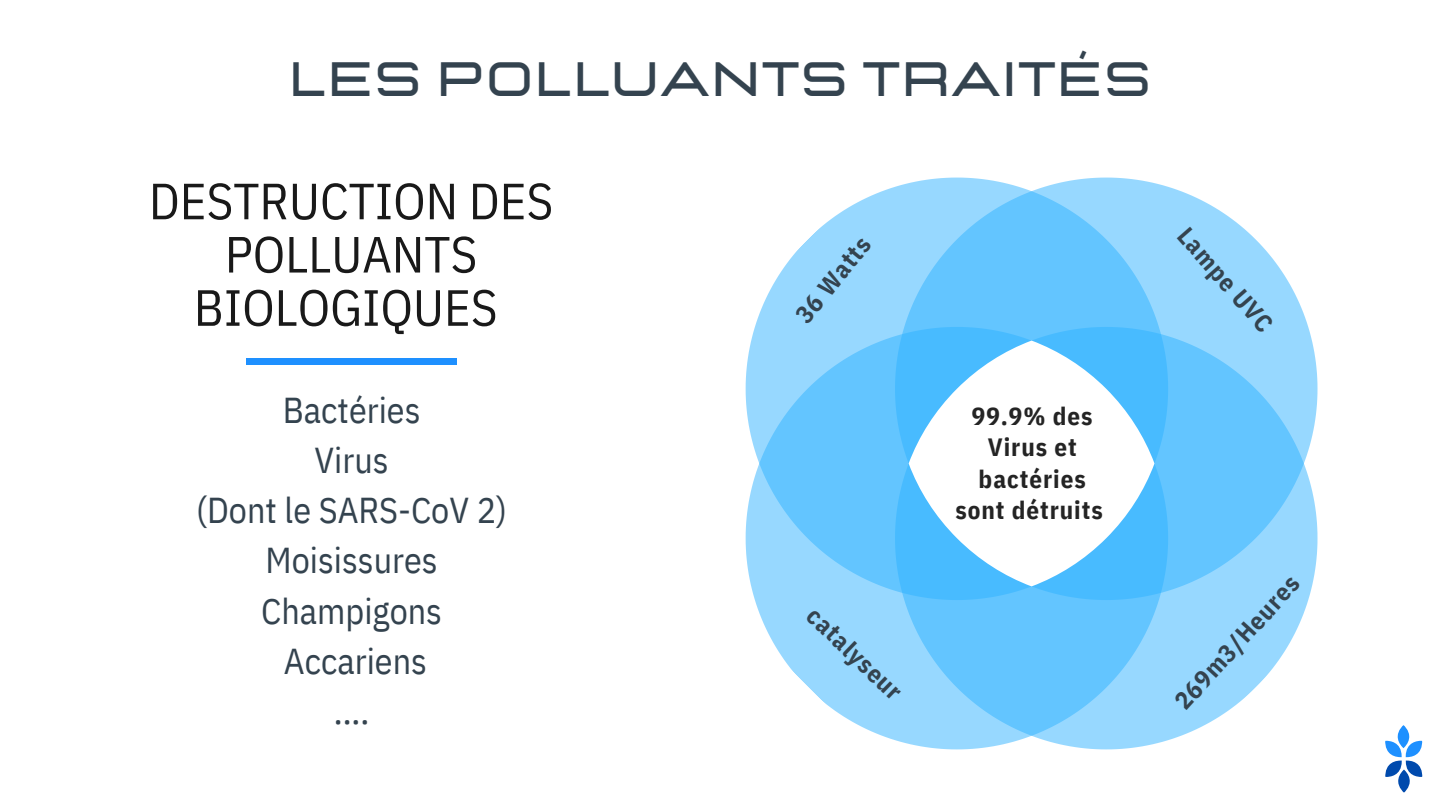
<style>
.page{position:relative;width:1440px;height:810px;background:#fff}
.page>*{position:absolute;margin:0;border:0;box-sizing:border-box;transform-origin:0 0}
.t1{font:50.9px/53.2px "IBM Plex Sans Cond";color:#191919;text-align:center}
.t2{font:700 48px "Lastica";letter-spacing:.03em;color:#34434f}
.t3{font:36px/50.2px "IBM Plex Sans Cond";color:#34434f;text-align:center}
.t4{font:700 25px "IBM Plex Sans Cond";color:#34434f}
.t5{font:700 25px/31.5px "IBM Plex Sans Cond";letter-spacing:.04em;color:#242424;text-align:center}
</style>
<div class="page">
<svg style="left:745px;top:240px;width:510px;height:510px;fill:#97d8ff"></svg>
<svg style="left:808px;top:177px;width:510px;height:511px;background:#8bd4ff"></svg>
<svg style="left:882px;top:314px;width:299px;height:299px"></svg>
<div style="left:246px;top:358px;width:210px;height:7px;background:#1e90ff"></div>
<svg style="left:1385px;top:725px;width:37px;height:67px"></svg>
<h2 class="t2" style="left:289px;top:56px;width:864px">LES POLLUANTS TRAITÉS</h2>
<h1 class="t1" style="left:149px;top:174px;width:406px">DESTRUCTION DES<br>POLLUANTS<br>BIOLOGIQUES</h1>
<p class="t3" style="left:196px;top:384px;width:312px">Bactéries<br>Virus<br>(Dont le SARS-CoV 2)<br>Moisissures<br>Champigons<br>Accariens<br>....</p>
<p class="t4" style="left:788px;top:309px;width:104px;rotate:-51deg">36 Watts</p>
<p class="t4" style="left:823px;top:599px;width:122px;rotate:44deg">catalyseur</p>
<p class="t5" style="left:955px;top:400px;width:149px">99.9% des<br>Virus et bactéries sont détruits</p>
<p class="t4" style="left:1195px;top:220px;width:132px;rotate:49deg">Lampe UVC</p>
<p class="t4" style="left:1167px;top:695px;width:173px;rotate:-48deg">269m3/Heures</p>
</div>
